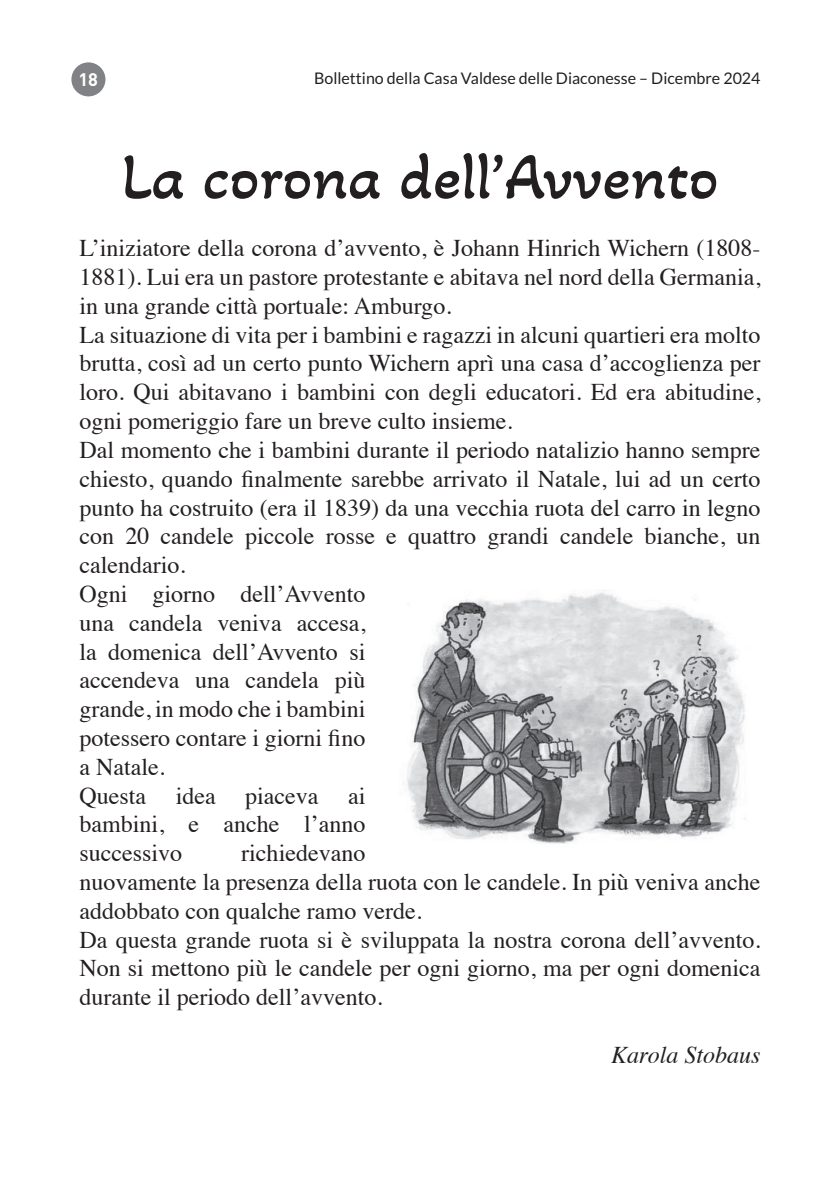
<style>
.page{position:relative;width:840px;height:1191px;background:#fff}
.page>*{position:absolute;margin:0;border:0;box-sizing:border-box;transform-origin:0 0}
.t1{font:66px "Akaya Kanadaka";color:#231f20}
.t2{font:24px/28.8px "Times";color:#231f20}
.t3{font:italic 24px "Times";color:#231f20}
.t4{font:700 18px "DIN Pro";color:#fff}
.t5{font:16px "Lato";color:#231f20}
</style>
<div class="page">
<div style="left:71px;top:62px;width:34px;height:34px;background:#808285;border-radius:50%"></div>
<img style="left:407px;top:590px;width:339px;height:254px">
<p class="t4" style="left:78px;top:65px;width:21px">18</p>
<p class="t5" style="left:314px;top:69px;width:447px">Bollettino della Casa Valdese delle Diaconesse – Dicembre 2024</p>
<h1 class="t1" style="left:121px;top:136px;width:598px">La corona dell’Avvento</h1>
<p class="t2" style="left:79px;top:232px;width:682px">L’iniziatore della corona d’avvento, è Johann Hinrich Wichern (1808- 1881). Lui era un pastore protestante e abitava nel nord della Germania, in una grande città portuale: Amburgo.<br>La situazione di vita per i bambini e ragazzi in alcuni quartieri era molto brutta, così ad un certo punto Wichern aprì una casa d’accoglienza per loro. Qui abitavano i bambini con degli educatori. Ed era abitudine, ogni pomeriggio fare un breve culto insieme.<br>Dal momento che i bambini durante il periodo natalizio hanno sempre chiesto, quando finalmente sarebbe arrivato il Natale, lui ad un certo punto ha costruito (era il 1839) da una vecchia ruota del carro in legno con 20 candele piccole rosse e quattro grandi candele bianche, un calendario.<br>Ogni giorno dell’Avvento<br>una candela veniva accesa,<br>la domenica dell’Avvento si<br>accendeva una candela più<br>grande, in modo che i bambini<br>potessero contare i giorni fino<br>a Natale.<br>Questa idea piaceva ai<br>bambini, e anche l’anno<br>successivo</p>
<p class="t2" style="left:79px;top:836px;width:682px;text-indent:162px">richiedevano<br>nuovamente la presenza della ruota con le candele. In più veniva anche addobbato con qualche ramo verde.<br>Da questa grande ruota si è sviluppata la nostra corona dell’avvento.<br>Non si mettono più le candele per ogni giorno, ma per ogni domenica durante il periodo dell’avvento.</p>
<p class="t3" style="left:611px;top:1034px;width:151px">Karola Stobaus</p>
</div>
